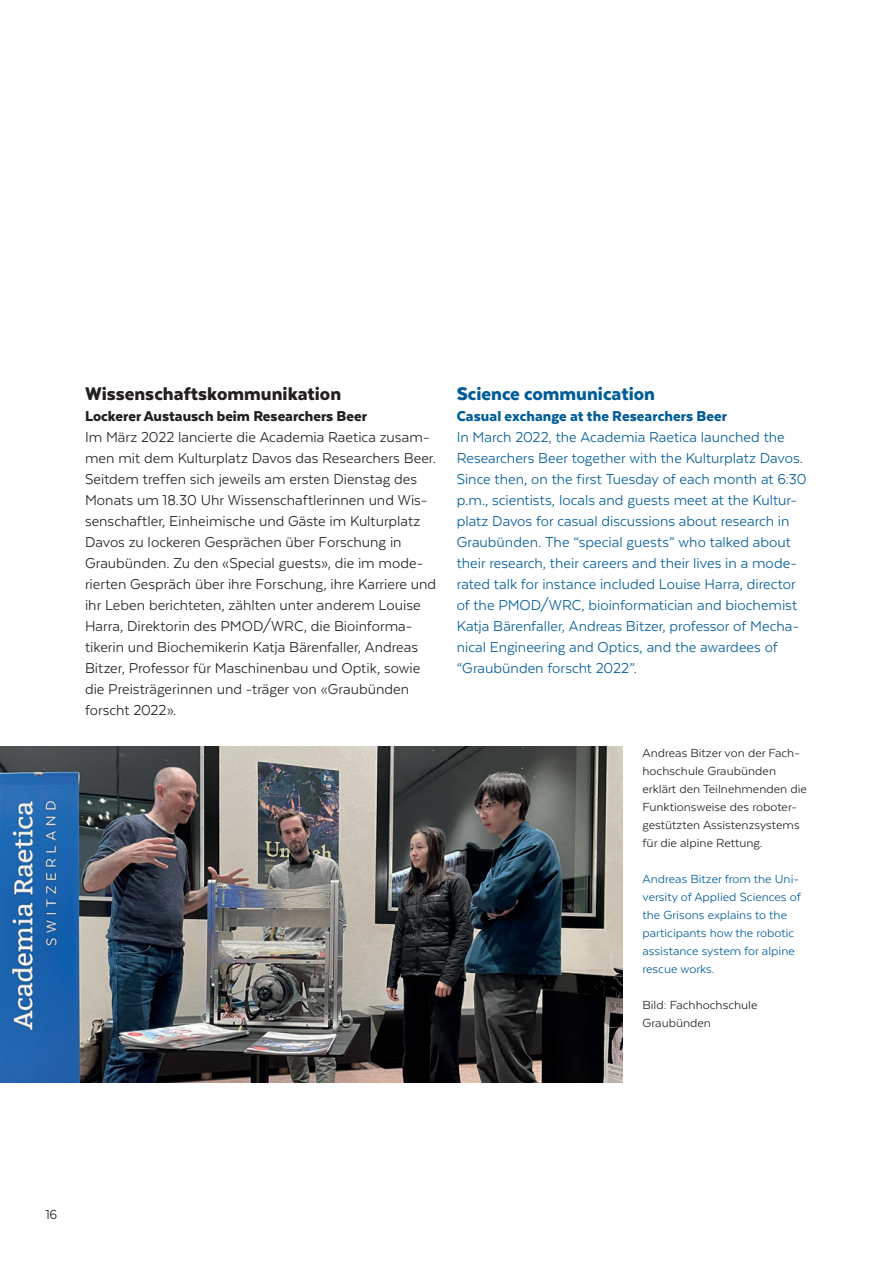
<style>
.page{position:relative;width:893px;height:1263px;background:#fff}
.page>*{position:absolute;margin:0;border:0;box-sizing:border-box;transform-origin:0 0}
.t1{font:900 21px "Texta";color:#231f20}
.t2{font:900 21px "Texta";color:#005c98}
.t3{font:16.5px/21px "Texta";color:#231f20}
.t4{font:16.5px/21px "Texta";color:#005c98}
.t5{font:900 16.5px "Texta";color:#231f20}
.t6{font:900 16.5px "Texta";letter-spacing:.005em;color:#005c98}
.t7{font:15px "Texta";color:#231f20}
.t8{font:13.5px/18px "Texta";color:#231f20}
.t9{font:13.5px/18px "Texta";color:#005c98}
</style>
<div class="page">
<img style="left:0;top:747px;width:622px;height:336px">
<hr style="left:892px;top:385px;width:1px;height:288px;background:#dde4f0">
<p class="t1" style="left:85px;top:383px;width:258px">Wissenschaftskommunikation</p>
<p class="t5" style="left:85px;top:407px;width:283px">Lockerer Austausch beim Researchers Beer</p>
<p class="t3" style="left:85px;top:426px;width:353px">Im März 2022 lancierte die Academia Raetica zusam&shy;men mit dem Kulturplatz Davos das Researchers Beer.<br>Seitdem treffen sich jeweils am ersten Dienstag des Monats um 18.30 Uhr Wissenschaftlerinnen und Wis&shy;senschaftler, Einheimische und Gäste im Kulturplatz Davos zu lockeren Gesprächen über Forschung in Graubünden. Zu den «Special guests», die im mode&shy;rierten Gespräch über ihre Forschung, ihre Karriere und ihr Leben berichteten, zählten unter anderem Louise Harra, Direktorin des PMOD/WRC, die Bioinforma&shy;tikerin und Biochemikerin Katja Bärenfaller, Andreas Bitzer, Professor für Maschinenbau und Optik, sowie die Preisträgerinnen und -träger von «Graubünden forscht 2022».</p>
<p class="t2" style="left:457px;top:383px;width:200px">Science communication</p>
<p class="t6" style="left:457px;top:407px;width:272px">Casual exchange at the Researchers Beer</p>
<p class="t4" style="left:457px;top:426px;width:351px">In March 2022, the Academia Raetica launched the Researchers Beer together with the Kulturplatz Davos.<br>Since then, on the first Tuesday of each month at 6:30 p.m., scientists, locals and guests meet at the Kultur&shy;platz Davos for casual discussions about research in Graubünden. The “special guests” who talked about their research, their careers and their lives in a mode&shy;rated talk for instance included Louise Harra, director of the PMOD/WRC, bioinformatician and biochemist Katja Bärenfaller, Andreas Bitzer, professor of Mecha&shy;nical Engineering and Optics, and the awardees of “Graubünden forscht 2022”.</p>
<p class="t8" style="left:642px;top:743px;width:166px">Andreas Bitzer von der Fach&shy;hochschule Graubünden erklärt den Teilnehmenden die<br>Funktionsweise des roboter&shy;gestützten Assistenzsystems für die alpine Rettung.</p>
<p class="t9" style="left:642px;top:869px;width:160px">Andreas Bitzer from the Uni&shy;versity of Applied Sciences of the Grisons explains to the participants how the robotic assistance system for alpine rescue works.</p>
<p class="t8" style="left:642px;top:995px;width:116px">Bild: Fachhochschule<br>Graubünden</p>
<p class="t7" style="left:45px;top:1206px;width:14px">16</p>
</div>
